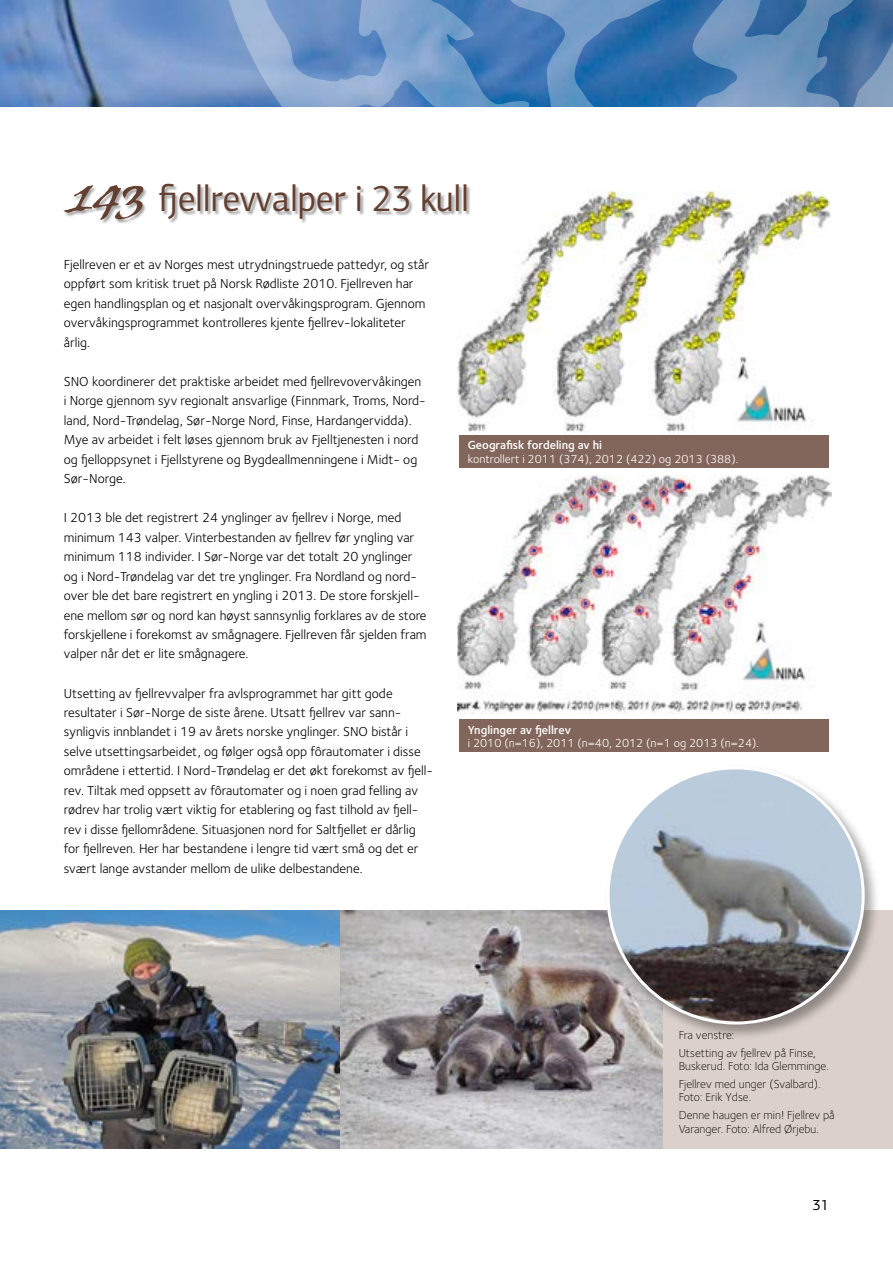
<style>
.page{position:relative;width:893px;height:1263px;background:#fff}
.page>*{position:absolute;margin:0;border:0;box-sizing:border-box;transform-origin:0 0}
.t1{font:37.5px "PF Centro Sans Pro";letter-spacing:-.01em;color:#644032;scale:.94 1}
.t2{font:15px "PF Centro Sans Pro";color:#000}
.t3{font:13.5px/19.5px "Foundry Sterling";color:#000}
.t4{font:300 12px/17.7px "Foundry Sterling";color:#000}
.t5{font:12px "Foundry Sterling";color:#fff}
.t6{font:600 12px "Foundry Sterling";color:#fff}
.s1{font-family:"Banshee Std";font-size:57px}
</style>
<div class="page">
<img style="left:0;top:0;width:184px;height:106px">
<img style="left:0;top:910px;width:340px;height:238px">
<svg style="left:340px;top:910px;width:323px;height:238px;background:#a4a0a2"></svg>
<div style="left:663px;top:910px;width:230px;height:238px;background:#dbd0ca"></div>
<div style="left:604px;top:763px;width:276px;height:276px;background:#000;opacity:.35"></div>
<img style="left:608px;top:768px;width:255px;height:255px;border-radius:128px">
<hr style="left:0;top:1157px;width:1px;height:106px;background:#7b9001">
<svg style="left:184px;top:0;width:709px;height:106px;background:#5d8abc"></svg>
<img style="left:457px;top:191px;width:374px;height:242px">
<img style="left:457px;top:476px;width:374px;height:244px">
<div style="left:459px;top:435px;width:370px;height:32px;background:#83665b"></div>
<div style="left:459px;top:720px;width:370px;height:32px;background:#83665b"></div>
<div style="left:63px;top:184px;width:407px;height:40px;background:#000;opacity:.35"></div>
<h1 class="t1" style="left:67px;top:176px;width:429px"><span class="s1">143</span> fjellrevvalper i 23 kull</h1>
<p class="t3" style="left:64px;top:254px;width:367px">Fjellreven er et av Norges mest utrydningstruede pattedyr, og står oppført som kritisk truet på Norsk Rødliste 2010. Fjellreven har egen handlingsplan og et nasjonalt overvåkingsprogram. Gjennom overvåkingsprogrammet kontrolleres kjente fjellrev-lokaliteter årlig.</p>
<p class="t3" style="left:64px;top:371px;width:364px">SNO koordinerer det praktiske arbeidet med fjellrevovervåkingen i Norge gjennom syv regionalt ansvarlige (Finnmark, Troms, Nord&shy;land, Nord-Trøndelag, Sør-Norge Nord, Finse, Hardangervidda).<br>Mye av arbeidet i felt løses gjennom bruk av Fjelltjenesten i nord og fjelloppsynet i Fjellstyrene og Bygdeallmenningene i Midt- og Sør-Norge.</p>
<p class="t3" style="left:64px;top:508px;width:364px">I 2013 ble det registrert 24 ynglinger av fjellrev i Norge, med minimum 143 valper. Vinterbestanden av fjellrev før yngling var minimum 118 individer. I Sør-Norge var det totalt 20 ynglinger og i Nord-Trøndelag var det tre ynglinger. Fra Nordland og nord&shy;over ble det bare registrert en yngling i 2013. De store forskjell&shy;ene mellom sør og nord kan høyst sannsynlig forklares av de store forskjellene i forekomst av smågnagere. Fjellreven får sjelden fram valper når det er lite smågnagere.</p>
<p class="t3" style="left:64px;top:683px;width:371px">Utsetting av fjellrevvalper fra avlsprogrammet har gitt gode resultater i Sør-Norge de siste årene. Utsatt fjellrev var sann&shy;synligvis innblandet i 19 av årets norske ynglinger. SNO bistår i selve utsettingsarbeidet, og følger også opp fôrautomater i disse områdene i ettertid. I Nord-Trøndelag er det økt forekomst av fjell&shy;rev. Tiltak med oppsett av fôrautomater og i noen grad felling av rødrev har trolig vært viktig for etablering og fast tilhold av fjell&shy;rev i disse fjellområdene. Situasjonen nord for Saltfjellet er dårlig for fjellreven. Her har bestandene i lengre tid vært små og det er svært lange avstander mellom de ulike delbestandene.</p>
<p class="t6" style="left:468px;top:438px;width:136px">Geografisk fordeling av hi</p>
<p class="t5" style="left:468px;top:452px;width:272px">kontrollert i 2011 (374), 2012 (422) og 2013 (388).</p>
<p class="t6" style="left:468px;top:723px;width:105px">Ynglinger av fjellrev</p>
<p class="t5" style="left:468px;top:736px;width:293px">i 2010 (n=16), 2011 (n=40, 2012 (n=1 og 2013 (n=24).</p>
<p class="t4" style="left:679px;top:1026px;width:139px">Fra venstre:<br>Utsetting av fjellrev på Finse,</p>
<p class="t4" style="left:679px;top:1057px;width:152px">Buskerud. Foto: Ida Glemminge.<br>Fjellrev med unger (Svalbard).</p>
<p class="t4" style="left:679px;top:1088px;width:158px">Foto: Erik Ydse.<br>Denne haugen er min! Fjellrev på</p>
<p class="t4" style="left:679px;top:1120px;width:142px">Varanger. Foto: Alfred Ørjebu.</p>
<p class="t2" style="left:812px;top:1196px;width:18px">31</p>
</div>
